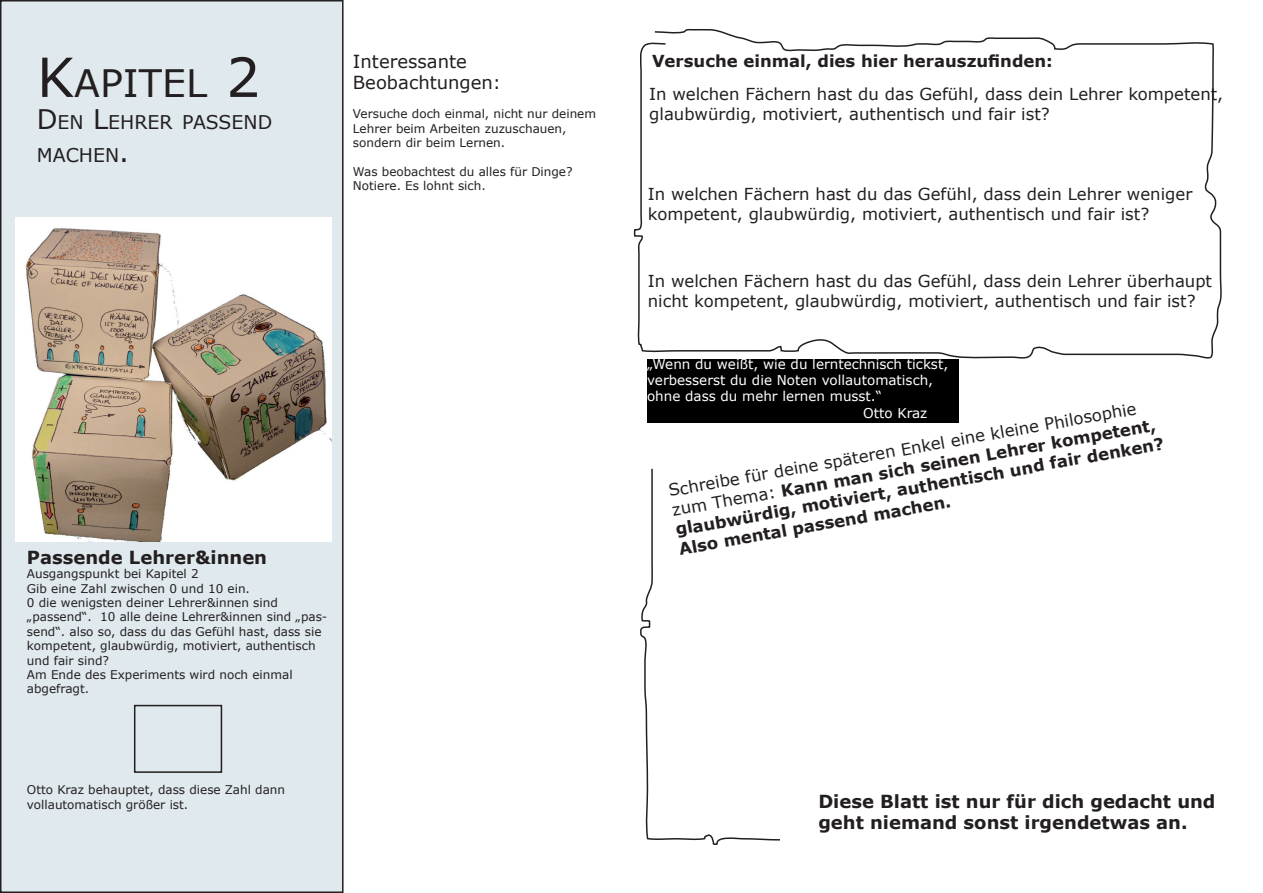
<style>
.page{position:relative;width:1263px;height:893px;background:#fff}
.page>*{position:absolute;margin:0;border:0;box-sizing:border-box;transform-origin:0 0}
.t1{font:37.8px "Verdana";color:#231f20}
.t2{font:18.9px/32.4px "Verdana";color:#231f20}
.t3{font:700 18px/21.6px "Verdana";color:#231f20}
.t4{font:18px/21.6px "Verdana";color:#231f20}
.t5{font:16.5px/19.8px "Verdana";color:#231f20}
.t6{font:700 16.5px/19.8px "Verdana";color:#231f20}
.t7{font:13.5px "Verdana";color:#fff}
.t8{font:12px/14.4px "Verdana";color:#231f20}
.s1{font-size:54px}
.s2{font-size:27px}
.s3{font-weight:400}
</style>
<div class="page">
<svg style="left:633px;top:28px;width:589px;height:331px"></svg>
<div style="left:1px;top:1px;width:342px;height:891px;background:#e0e9ed"></div>
<div style="left:0;top:0;width:343px;height:893px;border:2px solid #231f20"></div>
<img style="left:16px;top:218px;width:316px;height:324px">
<div style="left:134px;top:705px;width:88px;height:68px;border:2px solid #231f20"></div>
<div style="left:647px;top:359px;width:312px;height:63px;background:#000"></div>
<svg style="left:640px;top:468px;width:140px;height:377px"></svg>
<h1 class="t1" style="left:37px;top:59px;width:225px"><span class="s1">K</span>apitel <span class="s1">2</span></h1>
<h2 class="t2" style="left:37px;top:106px;width:234px"><span class="s2">D</span>en <span class="s2">L</span>ehrer passend machen<span class="s2">.</span></h2>
<h3 class="t4" style="left:353px;top:50px;width:150px">Interessante<br>Beobachtungen:</h3>
<p class="t8" style="left:353px;top:106px;width:245px">Versuche doch einmal, nicht nur deinem<br>Lehrer beim Arbeiten zuzuschauen, sondern dir beim Lernen.</p>
<p class="t8" style="left:353px;top:164px;width:221px">Was beobachtest du alles für Dinge?<br>Notiere. Es lohnt sich.</p>
<h3 class="t3" style="left:27px;top:546px;width:242px">Passende Lehrer&amp;innen</h3>
<p class="t8" style="left:27px;top:566px;width:302px">Ausgangspunkt bei Kapitel 2<br>Gib eine Zahl zwischen 0 und 10 ein.<br>0 die wenigsten deiner Lehrer&amp;innen sind „passend“. 10 alle deine Lehrer&amp;innen sind „pas&shy;send“. also so, dass du das Gefühl hast, dass sie kompetent, glaubwürdig, motiviert, authentisch und fair sind?<br>Am Ende des Experiments wird noch einmal abgefragt.</p>
<p class="t8" style="left:27px;top:782px;width:260px">Otto Kraz behauptet, dass diese Zahl dann vollautomatisch größer ist.</p>
<h3 class="t6" style="left:652px;top:50px;width:402px">Versuche einmal, dies hier herauszufinden:</h3>
<h3 class="t5" style="left:649px;top:83px;width:576px">In welchen Fächern hast du das Gefühl, dass dein Lehrer kompetent, glaubwürdig, motiviert, authentisch und fair ist?</h3>
<h3 class="t5" style="left:648px;top:183px;width:546px">In welchen Fächern hast du das Gefühl, dass dein Lehrer weniger kompetent, glaubwürdig, motiviert, authentisch und fair ist?</h3>
<h3 class="t5" style="left:648px;top:270px;width:566px">In welchen Fächern hast du das Gefühl, dass dein Lehrer überhaupt nicht kompetent, glaubwürdig, motiviert, authentisch und fair ist?</h3>
<p class="t7" style="left:647px;top:355px;width:303px">„Wenn du weißt, wie du lerntechnisch tickst,</p>
<p class="t7" style="left:647px;top:372px;width:288px">verbesserst du die Noten vollautomatisch,</p>
<p class="t7" style="left:647px;top:388px;width:236px">ohne dass du mehr lernen musst.“</p>
<p class="t7" style="left:863px;top:404px;width:66px">Otto Kraz</p>
<h3 class="t6" style="left:667px;top:480px;width:497px;rotate:-10deg"><span class="s3">Schreibe für deine späteren Enkel eine kleine Philosophie zum Thema:</span> Kann man sich seinen Lehrer kompetent, glaubwürdig, motiviert, authentisch und fair denken?<br>Also mental passend machen.</h3>
<h3 class="t3" style="left:818px;top:790px;width:399px">Diese Blatt ist nur für dich gedacht und geht niemand sonst irgendetwas an.</h3>
</div>
